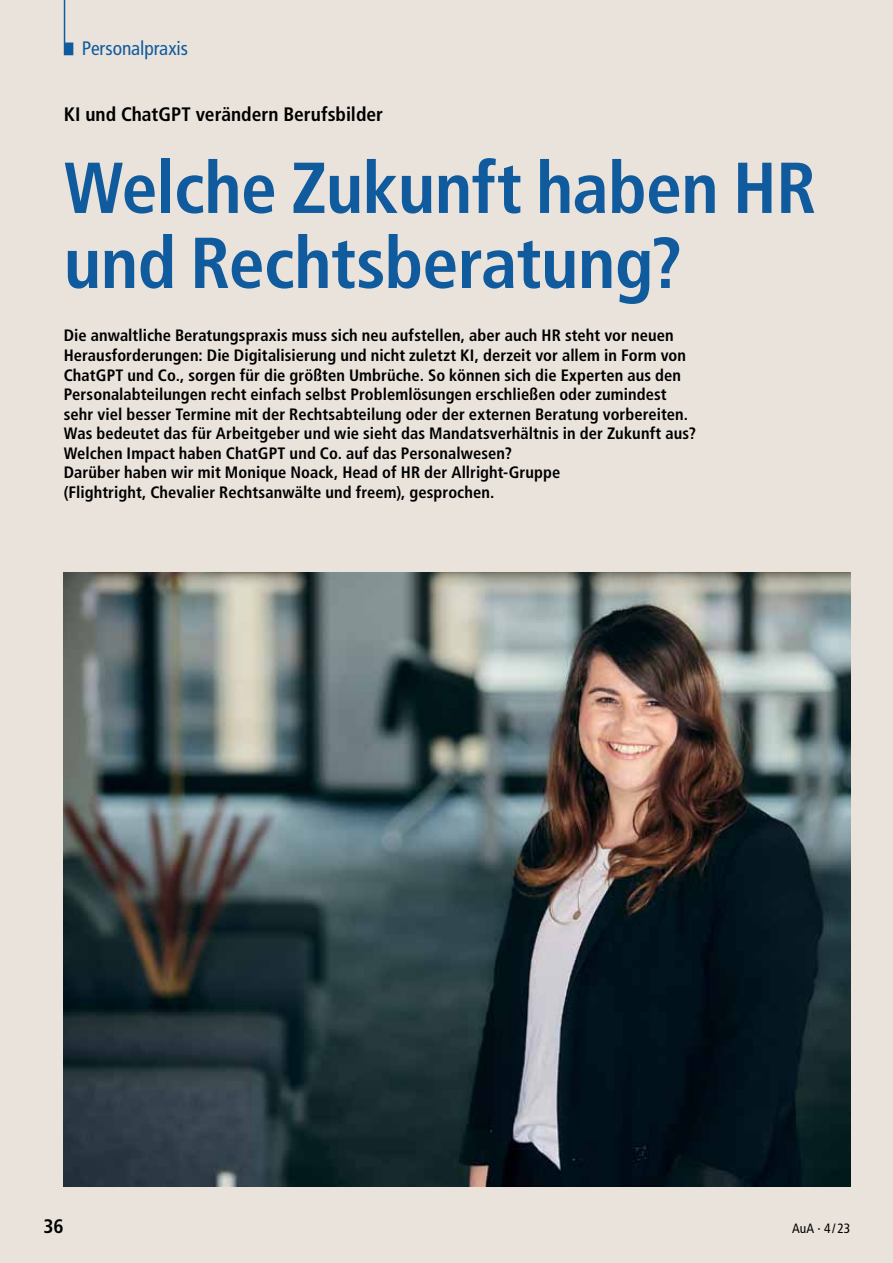
<style>
.page{position:relative;width:893px;height:1263px;background:#eae3dc}
.page>*{position:absolute;margin:0;border:0;box-sizing:border-box;transform-origin:0 0}
.t1{font:700 condensed 72px/75px "Frutiger LT Std";letter-spacing:-.01em;color:#105b9d}
.t2{font:700 condensed 19.5px "Frutiger LT Std";color:#000}
.t3{font:condensed 19.5px "Frutiger LT Std";letter-spacing:-.005em;color:#105b9d}
.t4{font:700 condensed 16.5px/19.5px "Frutiger LT Std";letter-spacing:.005em;color:#000}
.t5{font:condensed 13.5px "Frutiger LT Std";color:#000}
</style>
<div class="page">
<svg style="left:64px;top:0;width:9px;height:55px"></svg>
<img style="left:64px;top:573px;width:786px;height:614px">
<p class="t3" style="left:82px;top:37px;width:108px">Personalpraxis</p>
<p class="t2" style="left:64px;top:103px;width:321px">KI und ChatGPT verändern Berufsbilder</p>
<h1 class="t1" style="left:64px;top:151px;width:754px">Welche Zukunft haben HR und Rechtsberatung?</h1>
<p class="t4" style="left:64px;top:326px;width:634px">Die anwaltliche Beratungspraxis muss sich neu aufstellen, aber auch HR steht vor neuen Herausforderungen: Die Digitalisierung und nicht zuletzt KI, derzeit vor allem in Form von ChatGPT und Co., sorgen für die größten Umbrüche. So können sich die Experten aus den Personalabteilungen recht einfach selbst Problemlösungen erschließen oder zumindest sehr viel besser Termine mit der Rechtsabteilung oder der externen Beratung vorbereiten.<br>Was bedeutet das für Arbeitgeber und wie sieht das Mandatsverhältnis in der Zukunft aus?<br>Welchen Impact haben ChatGPT und Co. auf das Personalwesen?<br>Darüber haben wir mit Monique Noack, Head of HR der Allright-Gruppe<br>(Flightright, Chevalier Rechtsanwälte und freem), gesprochen.</p>
<p class="t2" style="left:44px;top:1215px;width:22px">36</p>
<p class="t5" style="left:792px;top:1221px;width:60px">AuA · 4/23</p>
</div>
